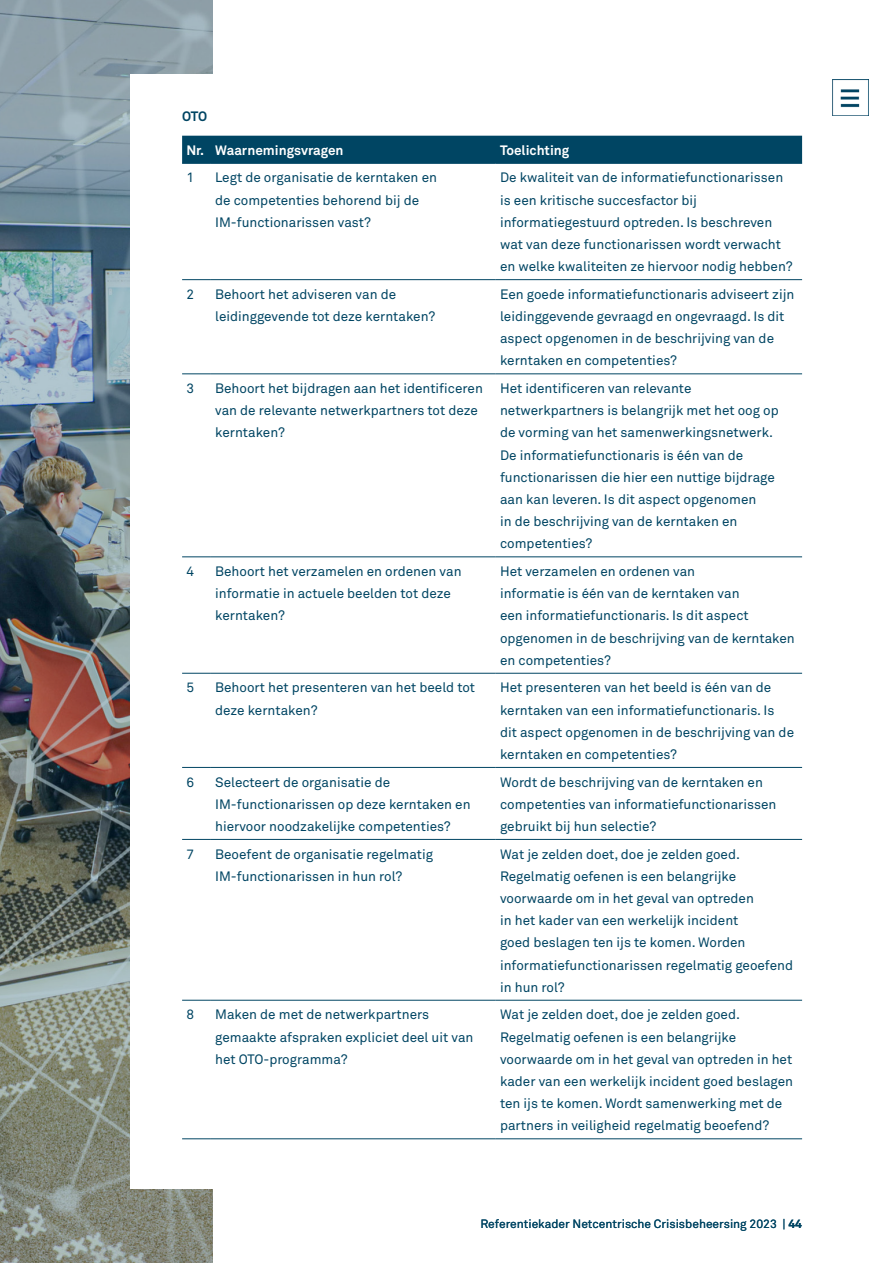
<style>
.page{position:relative;width:893px;height:1263px;background:#fff}
.page>*{position:absolute;margin:0;border:0;box-sizing:border-box;transform-origin:0 0}
.P-Broodtekst{font:13.5px/22.2px "Akkurat Std";color:#004563}
.P_Platte_tekst{font:700 13.5px "Akkurat Std";color:#fff}
.H3_Alineakop{font:700 13.5px "Akkurat Std";color:#004563}
.t1{font:12px "Akkurat Std";color:#004563}
.s1{font-weight:700}
</style>
<div class="page">
<img style="left:0;top:0;width:213px;height:1263px">
<div style="left:130px;top:74px;width:93px;height:1114px;background:#fff"></div>
<img style="left:832px;top:80px;width:36px;height:36px">
<svg style="left:182px;top:279px;width:29px;height:1px"></svg>
<hr style="left:211px;top:279px;width:285px;height:1px;background:#004563">
<hr style="left:496px;top:279px;width:306px;height:1px;background:#004563">
<svg style="left:182px;top:373px;width:29px;height:1px"></svg>
<hr style="left:211px;top:373px;width:285px;height:1px;background:#004563">
<hr style="left:496px;top:373px;width:306px;height:1px;background:#004563">
<svg style="left:182px;top:556px;width:29px;height:1px"></svg>
<hr style="left:211px;top:556px;width:285px;height:1px;background:#004563">
<hr style="left:496px;top:556px;width:306px;height:1px;background:#004563">
<svg style="left:182px;top:673px;width:29px;height:1px"></svg>
<hr style="left:211px;top:673px;width:285px;height:1px;background:#004563">
<hr style="left:496px;top:673px;width:306px;height:1px;background:#004563">
<svg style="left:182px;top:767px;width:29px;height:1px"></svg>
<hr style="left:211px;top:767px;width:285px;height:1px;background:#004563">
<hr style="left:496px;top:767px;width:306px;height:1px;background:#004563">
<svg style="left:182px;top:1000px;width:29px;height:1px"></svg>
<hr style="left:211px;top:1000px;width:285px;height:1px;background:#004563">
<hr style="left:496px;top:1000px;width:306px;height:1px;background:#004563">
<svg style="left:182px;top:1138px;width:29px;height:1px"></svg>
<hr style="left:211px;top:1138px;width:285px;height:1px;background:#004563">
<hr style="left:496px;top:1138px;width:306px;height:1px;background:#004563">
<svg style="left:182px;top:839px;width:29px;height:1px"></svg>
<hr style="left:211px;top:839px;width:285px;height:1px;background:#004563">
<hr style="left:496px;top:839px;width:306px;height:1px;background:#004563">
<div style="left:182px;top:136px;width:620px;height:28px;background:#004563"></div>
<hr style="left:211px;top:163px;width:285px;height:1px;background:#004563">
<hr style="left:496px;top:163px;width:306px;height:1px;background:#004563">
<h3 class="H3_Alineakop" style="left:182px;top:108px;width:27px">OTO</h3>
<p class="P_Platte_tekst" style="left:186px;top:142px;width:19px">Nr.</p>
<p class="P_Platte_tekst" style="left:215px;top:142px;width:130px">Waarnemingsvragen</p>
<p class="P_Platte_tekst" style="left:500px;top:142px;width:71px">Toelichting</p>
<p class="P-Broodtekst" style="left:186px;top:167px;width:9px">1</p>
<p class="P-Broodtekst" style="left:215px;top:167px;width:223px">Legt de organisatie de kerntaken en de competenties behorend bij de<br>IM-functionarissen vast?</p>
<p class="P-Broodtekst" style="left:500px;top:167px;width:294px">De kwaliteit van de informatiefunctionarissen is een kritische succesfactor bij informatiegestuurd optreden. Is beschreven wat van deze functionarissen wordt verwacht en welke kwaliteiten ze hiervoor nodig hebben?</p>
<p class="P-Broodtekst" style="left:186px;top:283px;width:9px">2</p>
<p class="P-Broodtekst" style="left:215px;top:283px;width:222px">Behoort het adviseren van de leidinggevende tot deze kerntaken?</p>
<p class="P-Broodtekst" style="left:500px;top:283px;width:296px">Een goede informatiefunctionaris adviseert zijn leidinggevende gevraagd en ongevraagd. Is dit aspect opgenomen in de beschrijving van de kerntaken en competenties?</p>
<p class="P-Broodtekst" style="left:186px;top:377px;width:9px">3</p>
<p class="P-Broodtekst" style="left:215px;top:377px;width:269px">Behoort het bijdragen aan het identificeren van de relevante netwerkpartners tot deze kerntaken?</p>
<p class="P-Broodtekst" style="left:500px;top:377px;width:280px">Het identificeren van relevante netwerkpartners is belangrijk met het oog op de vorming van het samenwerkingsnetwerk.<br>De informatiefunctionaris is één van de functionarissen die hier een nuttige bijdrage aan kan leveren. Is dit aspect opgenomen<br>in de beschrijving van de kerntaken en competenties?</p>
<p class="P-Broodtekst" style="left:186px;top:560px;width:9px">4</p>
<p class="P-Broodtekst" style="left:215px;top:560px;width:248px">Behoort het verzamelen en ordenen van informatie in actuele beelden tot deze kerntaken?</p>
<p class="P-Broodtekst" style="left:500px;top:560px;width:296px">Het verzamelen en ordenen van<br>informatie is één van de kerntaken van<br>een informatiefunctionaris. Is dit aspect opgenomen in de beschrijving van de kerntaken en competenties?</p>
<p class="P-Broodtekst" style="left:186px;top:676px;width:9px">5</p>
<p class="P-Broodtekst" style="left:215px;top:676px;width:261px">Behoort het presenteren van het beeld tot deze kerntaken?</p>
<p class="P-Broodtekst" style="left:500px;top:676px;width:296px">Het presenteren van het beeld is één van de kerntaken van een informatiefunctionaris. Is dit aspect opgenomen in de beschrijving van de kerntaken en competenties?</p>
<p class="P-Broodtekst" style="left:186px;top:771px;width:9px">6</p>
<p class="P-Broodtekst" style="left:215px;top:771px;width:257px">Selecteert de organisatie de<br>IM-functionarissen op deze kerntaken en hiervoor noodzakelijke competenties?</p>
<p class="P-Broodtekst" style="left:500px;top:771px;width:278px">Wordt de beschrijving van de kerntaken en competenties van informatiefunctionarissen gebruikt bij hun selectie?</p>
<p class="P-Broodtekst" style="left:186px;top:843px;width:9px">7</p>
<p class="P-Broodtekst" style="left:215px;top:843px;width:219px">Beoefent de organisatie regelmatig<br>IM-functionarissen in hun rol?</p>
<p class="P-Broodtekst" style="left:500px;top:843px;width:295px">Wat je zelden doet, doe je zelden goed.<br>Regelmatig oefenen is een belangrijke voorwaarde om in het geval van optreden<br>in het kader van een werkelijk incident<br>goed beslagen ten ijs te komen. Worden informatiefunctionarissen regelmatig geoefend in hun rol?</p>
<p class="P-Broodtekst" style="left:186px;top:1003px;width:9px">8</p>
<p class="P-Broodtekst" style="left:215px;top:1003px;width:260px">Maken de met de netwerkpartners gemaakte afspraken expliciet deel uit van het OTO-programma?</p>
<p class="P-Broodtekst" style="left:500px;top:1003px;width:295px">Wat je zelden doet, doe je zelden goed.<br>Regelmatig oefenen is een belangrijke voorwaarde om in het geval van optreden in het kader van een werkelijk incident goed beslagen ten ijs te komen. Wordt samenwerking met de partners in veiligheid regelmatig beoefend?</p>
<p class="t1" style="left:480px;top:1217px;width:323px">Referentiekader Netcentrische Crisisbeheersing 2023 | <span class="s1">44</span></p>
</div>
